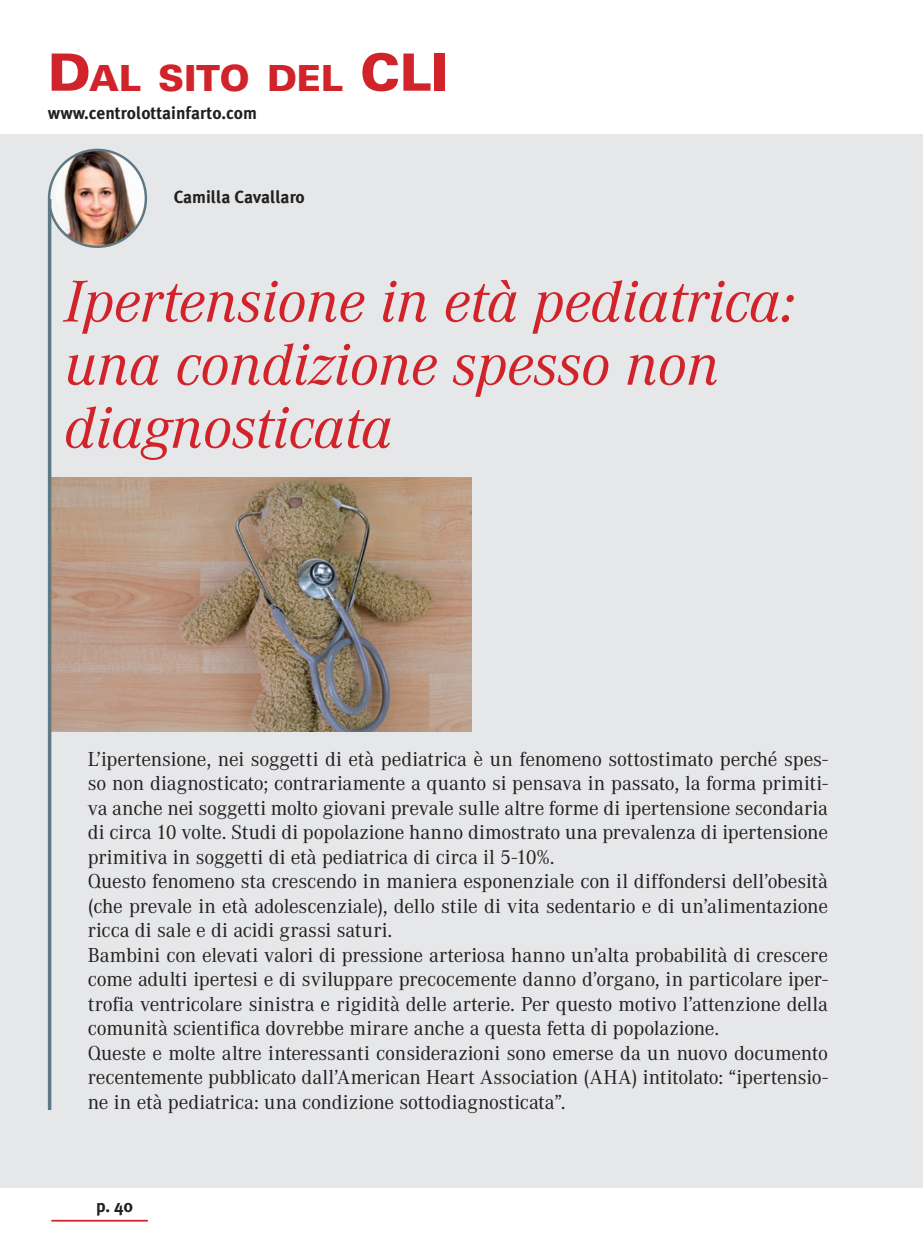
<style>
.page{position:relative;width:923px;height:1251px;background:#fff}
.page>*{position:absolute;margin:0;border:0;box-sizing:border-box;transform-origin:0 0}
.t1{font:italic 61.25px/63px "Corporate A";color:#d1232a}
.t2{font:900 36.05px "Univers";letter-spacing:-.005em;color:#d1232a}
.t3{font:21px/24.5px "Corporate A";letter-spacing:-.01em;color:#231f20}
.t4{font:700 17.5px "Meta Plus";color:#231f20}
.s1{font-size:51.45px}
</style>
<div class="page">
<div style="left:0;top:134px;width:922px;height:1054px;background:#e6e7e9"></div>
<hr style="left:51px;top:1219px;width:97px;height:2px;background:#d1232a">
<img style="left:51px;top:477px;width:420px;height:254px">
<img style="left:49px;top:150px;width:97px;height:97px;border-radius:48px">
<div style="left:48px;top:149px;width:99px;height:99px;border:2px solid #5e7884;border-radius:50%"></div>
<hr style="left:48px;top:199px;width:3px;height:910px;background:#5e7884">
<h2 class="t2" style="left:48px;top:55px;width:374px"><span class="s1">D</span>AL SITO DEL <span class="s1">CLI</span></h2>
<p class="t4" style="left:48px;top:102px;width:210px">www.centrolottainfarto.com</p>
<p class="t4" style="left:174px;top:187px;width:133px">Camilla Cavallaro</p>
<h1 class="t1" style="left:64px;top:270px;width:733px">Ipertensione in età pediatrica: una condizione spesso non diagnosticata</h1>
<p class="t3" style="left:88px;top:746px;width:741px">L’ipertensione, nei soggetti di età pediatrica è un fenomeno sottostimato perché spes&shy;so non diagnosticato; contrariamente a quanto si pensava in passato, la forma primiti&shy;va anche nei soggetti molto giovani prevale sulle altre forme di ipertensione secondaria di circa 10 volte. Studi di popolazione hanno dimostrato una prevalenza di ipertensione primitiva in soggetti di età pediatrica di circa il 5-10%.<br>Questo fenomeno sta crescendo in maniera esponenziale con il diffondersi dell’obesità (che prevale in età adolescenziale), dello stile di vita sedentario e di un’alimentazione ricca di sale e di acidi grassi saturi.<br>Bambini con elevati valori di pressione arteriosa hanno un’alta probabilità di crescere come adulti ipertesi e di sviluppare precocemente danno d’organo, in particolare iper&shy;trofia ventricolare sinistra e rigidità delle arterie. Per questo motivo l’attenzione della comunità scientifica dovrebbe mirare anche a questa fetta di popolazione.<br>Queste e molte altre interessanti considerazioni sono emerse da un nuovo documento recentemente pubblicato dall’American Heart Association (AHA) intitolato: “ipertensio&shy;ne in età pediatrica: una condizione sottodiagnosticata”.</p>
<p class="t4" style="left:96px;top:1195px;width:39px">p. 40</p>
</div>
